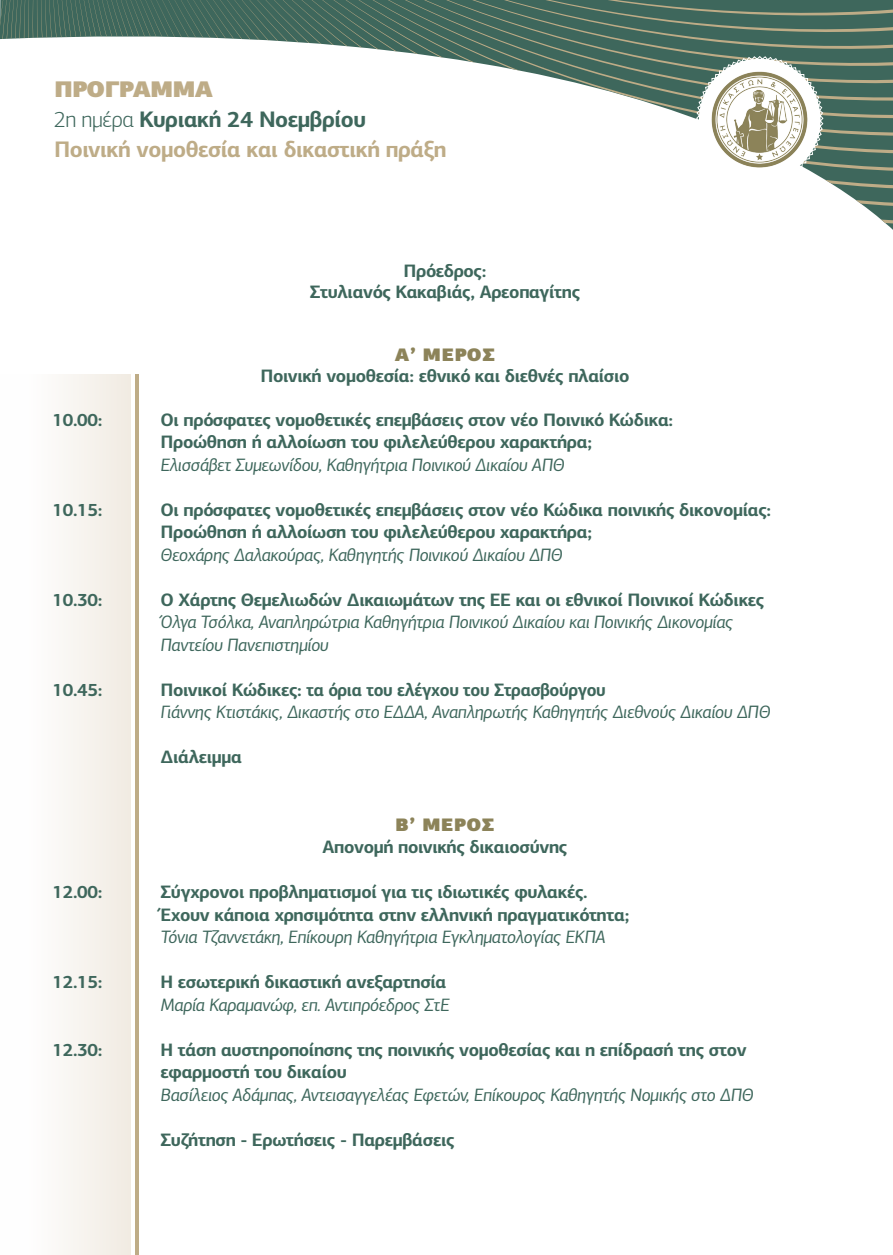
<style>
.page{position:relative;width:893px;height:1255px;background:#fff}
.page>*{position:absolute;margin:0;border:0;box-sizing:border-box;transform-origin:0 0}
.t1{font:700 22.5px "PF Agora Sans Pro";letter-spacing:-.02em;color:#beac87}
.t2{font:700 22.5px "PF Agora Sans Pro";letter-spacing:-.02em;color:#3e675c}
.t3{font:900 22.5px "PF Agora Sans Pro";letter-spacing:-.02em;color:#beac87}
.t4{font:700 18px/22.5px "PF Agora Sans Pro";letter-spacing:-.02em;color:#3e675c}
.t5{font:italic 18px "PF Agora Sans Pro";letter-spacing:-.02em;color:#3e675c}
.t6{font:900 18px "PF Agora Sans Pro";letter-spacing:.04em;color:#8c8359}
.s1{font-weight:300}
</style>
<div class="page">
<svg style="left:0;top:0;width:119px;height:39px;background:#4d7165"></svg>
<svg style="left:119px;top:0;width:17px;height:37px"></svg>
<svg style="left:136px;top:0;width:757px;height:230px"></svg>
<svg style="left:363px;top:0;width:530px;height:183px"></svg>
<img style="left:710px;top:70px;width:100px;height:100px">
<div style="left:0;top:374px;width:131px;height:880px;background:linear-gradient(to right,#fff,#f1ece3)"></div>
<hr style="left:135px;top:374px;width:3px;height:880px;background:#beac87">
<p class="t3" style="left:54px;top:74px;width:160px">ΠΡΟΓΡΑΜΜΑ</p>
<p class="t2" style="left:54px;top:105px;width:314px"><span class="s1">2η ημέρα</span> Κυριακή 24 Νοεμβρίου</p>
<p class="t1" style="left:54px;top:135px;width:394px">Ποινική νομοθεσία και δικαστική πράξη</p>
<p class="t4" style="left:403px;top:259px;width:84px">Πρόεδρος:</p>
<p class="t4" style="left:310px;top:280px;width:272px">Στυλιανός Κακαβιάς, Αρεοπαγίτης</p>
<p class="t6" style="left:395px;top:342px;width:102px">Α’ ΜΈΡΟΣ</p>
<p class="t4" style="left:260px;top:364px;width:371px">Ποινική νομοθεσία: εθνικό και διεθνές πλαίσιο</p>
<p class="t4" style="left:52px;top:408px;width:51px">10.00:</p>
<p class="t4" style="left:160px;top:408px;width:514px">Οι πρόσφατες νομοθετικές επεμβάσεις στον νέο Ποινικό Κώδικα:<br>Προώθηση ή αλλοίωση του φιλελεύθερου χαρακτήρα;</p>
<p class="t5" style="left:160px;top:453px;width:406px">Ελισσάβετ Συμεωνίδου, Καθηγήτρια Ποινικού Δικαίου ΑΠΘ</p>
<p class="t4" style="left:52px;top:498px;width:51px">10.15:</p>
<p class="t4" style="left:160px;top:498px;width:612px">Οι πρόσφατες νομοθετικές επεμβάσεις στον νέο Κώδικα ποινικής δικονομίας:<br>Προώθηση ή αλλοίωση του φιλελεύθερου χαρακτήρα;</p>
<p class="t5" style="left:160px;top:543px;width:404px">Θεοχάρης Δαλακούρας, Καθηγητής Ποινικού Δικαίου ΔΠΘ</p>
<p class="t4" style="left:52px;top:588px;width:51px">10.30:</p>
<p class="t4" style="left:160px;top:588px;width:605px">Ο Χάρτης Θεμελιωδών Δικαιωμάτων της ΕΕ και οι εθνικοί Ποινικοί Κώδικες</p>
<p class="t5" style="left:161px;top:611px;width:574px">Όλγα Τσόλκα, Αναπληρώτρια Καθηγήτρια Ποινικού Δικαίου και Ποινικής Δικονομίας</p>
<p class="t5" style="left:160px;top:633px;width:170px">Παντείου Πανεπιστημίου</p>
<p class="t4" style="left:52px;top:678px;width:51px">10.45:</p>
<p class="t4" style="left:160px;top:678px;width:447px">Ποινικοί Κώδικες: τα όρια του ελέγχου του Στρασβούργου</p>
<p class="t5" style="left:160px;top:701px;width:611px">Γιάννης Κτιστάκις, Δικαστής στο ΕΔΔΑ, Αναπληρωτής Καθηγητής Διεθνούς Δικαίου ΔΠΘ</p>
<p class="t4" style="left:161px;top:745px;width:83px">Διάλειμμα</p>
<p class="t6" style="left:395px;top:812px;width:100px">Β’ ΜΈΡΟΣ</p>
<p class="t4" style="left:323px;top:835px;width:246px">Απονομή ποινικής δικαιοσύνης</p>
<p class="t4" style="left:52px;top:880px;width:51px">12.00:</p>
<p class="t4" style="left:160px;top:880px;width:429px">Σύγχρονοι προβληματισμοί για τις ιδιωτικές φυλακές.</p>
<p class="t4" style="left:160px;top:903px;width:470px">Έχουν κάποια χρησιμότητα στην ελληνική πραγματικότητα;</p>
<p class="t5" style="left:161px;top:926px;width:446px">Τόνια Τζαννετάκη, Επίκουρη Καθηγήτρια Εγκληματολογίας ΕΚΠΑ</p>
<p class="t4" style="left:52px;top:970px;width:51px">12.15:</p>
<p class="t4" style="left:160px;top:970px;width:288px">Η εσωτερική δικαστική ανεξαρτησία</p>
<p class="t5" style="left:160px;top:993px;width:291px">Μαρία Καραμανώφ, επ. Αντιπρόεδρος ΣτΕ</p>
<p class="t4" style="left:52px;top:1038px;width:51px">12.30:</p>
<p class="t4" style="left:160px;top:1038px;width:588px">Η τάση αυστηροποίησης της ποινικής νομοθεσίας και η επίδρασή της στον εφαρμοστή του δικαίου</p>
<p class="t5" style="left:161px;top:1083px;width:595px">Βασίλειος Αδάμπας, Αντεισαγγελέας Εφετών, Επίκουρος Καθηγητής Νομικής στο ΔΠΘ</p>
<p class="t4" style="left:160px;top:1128px;width:296px">Συζήτηση - Ερωτήσεις - Παρεμβάσεις</p>
</div>
